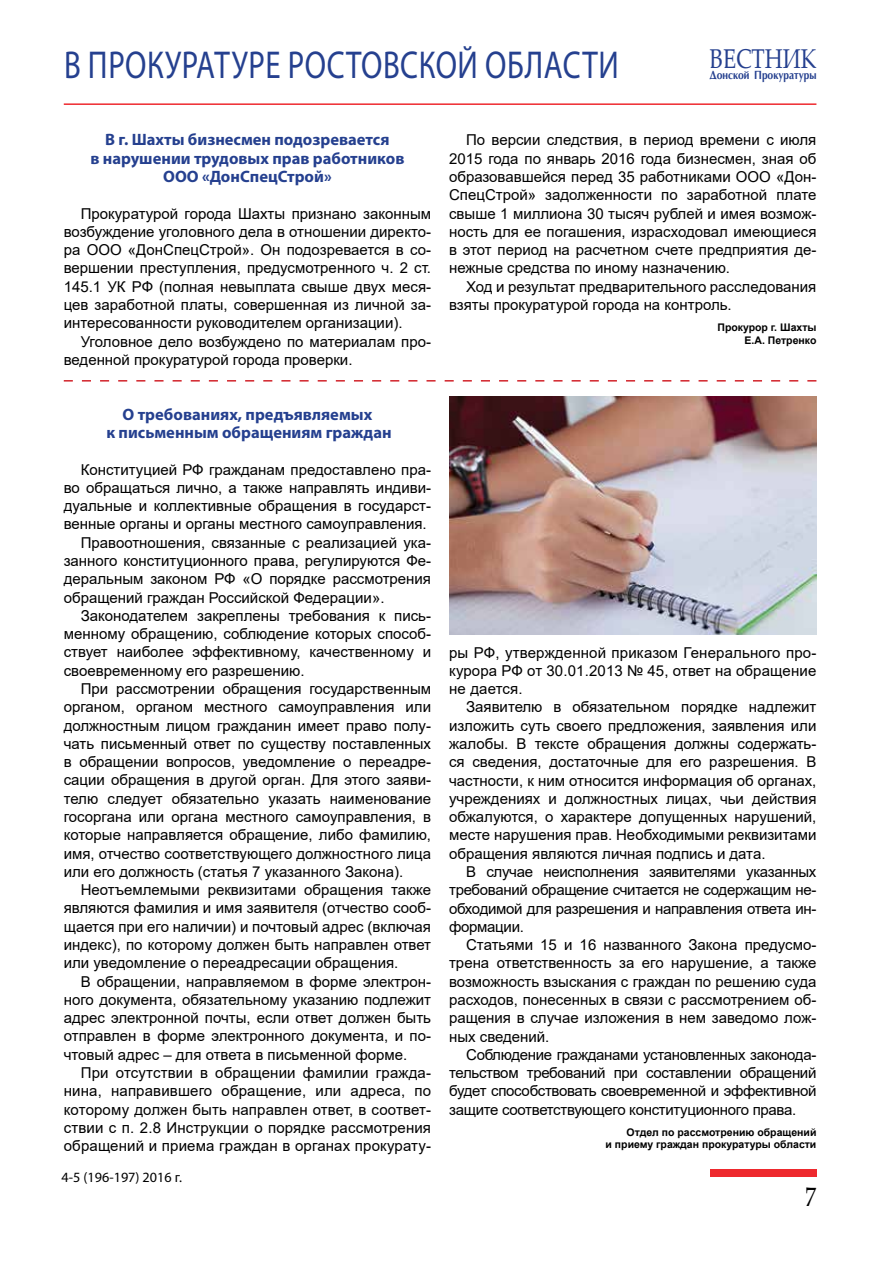
<style>
.page{position:relative;width:893px;height:1263px;background:#fff}
.page>*{position:absolute;margin:0;border:0;box-sizing:border-box;transform-origin:0 0}
.t1{font:39px "Myriad Pro";letter-spacing:.02em;color:#25408f;scale:.79 1}
.t2{font:27.15px "Palatino Linotype";color:#25408f;scale:.79 1}
.t3{font:27px "Palatino Linotype";color:#000;scale:.8 1}
.t4{font:700 16.5px/18.3px "Myriad Pro";color:#25408f;text-align:center}
.t5{font:15px/18.3px "Arial";color:#000;text-align:justify}
.t6{font:14.1px "Myriad Pro";color:#000}
.t7{font:700 12.15px "AG Opus";color:#25408f;scale:.83 1}
.t8{font:700 10.5px/12.6px "Arial";color:#000;text-align:right}
</style>
<div class="page">
<div style="left:710px;top:1169px;width:106px;height:8px;background:#ee292e"></div>
<hr style="left:64px;top:103px;width:752px;height:2px;background:#ee292e">
<img style="left:449px;top:396px;width:367px;height:238px">
<svg style="left:64px;top:380px;width:752px;height:2px"></svg>
<h1 class="t1" style="left:64px;top:41px;width:704px">В ПРОКУРАТУРЕ РОСТОВСКОЙ ОБЛАСТИ</h1>
<h2 class="t2" style="left:710px;top:40px;width:136px">ВЕСТНИК</h2>
<p class="t7" style="left:710px;top:69px;width:130px">Донской Прокуратуры</p>
<p class="t4" style="left:90px;top:130px;width:316px">В г. Шахты бизнесмен подозревается<br>в нарушении трудовых прав работников<br>ООО «ДонСпецСтрой»</p>
<p class="t5" style="left:64px;top:204px;width:369px;text-indent:17px">Прокуратурой города Шахты признано законным возбуждение уголовного дела в отношении директо&shy;ра ООО «ДонСпецСтрой». Он подозревается в со&shy;вершении преступления, предусмотренного ч. 2 ст.<br>145.1 УК РФ (полная невыплата свыше двух меся&shy;цев заработной платы, совершенная из личной за&shy;интересованности руководителем организации).</p>
<p class="t5" style="left:64px;top:332px;width:369px;text-indent:17px">Уголовное дело возбуждено по материалам про&shy;веденной прокуратурой города проверки.</p>
<p class="t4" style="left:106px;top:404px;width:287px">О требованиях, предъявляемых<br>к письменным обращениям граждан</p>
<p class="t5" style="left:81px;top:460px;width:352px">Конституцией РФ гражданам предоставлено пра-</p>
<p class="t5" style="left:64px;top:478px;width:369px">во обращаться лично, а также направлять индиви-</p>
<p class="t5" style="left:64px;top:497px;width:369px">дуальные и коллективные обращения в государст-</p>
<p class="t5" style="left:64px;top:515px;width:364px">венные органы и органы местного самоуправления.</p>
<p class="t5" style="left:81px;top:533px;width:352px">Правоотношения, связанные с реализацией ука-</p>
<p class="t5" style="left:64px;top:551px;width:369px">занного конституционного права, регулируются Фе-</p>
<p class="t5" style="left:64px;top:570px;width:369px">деральным законом РФ «О порядке рассмотрения</p>
<p class="t5" style="left:64px;top:588px;width:322px">обращений граждан Российской Федерации».</p>
<p class="t5" style="left:81px;top:606px;width:352px">Законодателем закреплены требования к пись-</p>
<p class="t5" style="left:64px;top:625px;width:369px">менному обращению, соблюдение которых способ-</p>
<p class="t5" style="left:64px;top:643px;width:369px">ствует наиболее эффективному, качественному и</p>
<p class="t5" style="left:64px;top:661px;width:242px">своевременному его разрешению.</p>
<p class="t5" style="left:81px;top:679px;width:352px">При рассмотрении обращения государственным</p>
<p class="t5" style="left:64px;top:698px;width:369px">органом, органом местного самоуправления или</p>
<p class="t5" style="left:64px;top:716px;width:369px">должностным лицом гражданин имеет право полу-</p>
<p class="t5" style="left:64px;top:734px;width:369px">чать письменный ответ по существу поставленных</p>
<p class="t5" style="left:64px;top:753px;width:369px">в обращении вопросов, уведомление о переадре-</p>
<p class="t5" style="left:64px;top:771px;width:369px">сации обращения в другой орган. Для этого заяви-</p>
<p class="t5" style="left:64px;top:789px;width:369px">телю следует обязательно указать наименование</p>
<p class="t5" style="left:64px;top:807px;width:369px">госоргана или органа местного самоуправления, в</p>
<p class="t5" style="left:64px;top:826px;width:369px">которые направляется обращение, либо фамилию,</p>
<p class="t5" style="left:64px;top:844px;width:369px">имя, отчество соответствующего должностного лица</p>
<p class="t5" style="left:64px;top:862px;width:341px">или его должность (статья 7 указанного Закона).</p>
<p class="t5" style="left:81px;top:881px;width:352px">Неотъемлемыми реквизитами обращения также</p>
<p class="t5" style="left:64px;top:899px;width:369px">являются фамилия и имя заявителя (отчество сооб-</p>
<p class="t5" style="left:64px;top:917px;width:369px">щается при его наличии) и почтовый адрес (включая</p>
<p class="t5" style="left:64px;top:935px;width:369px">индекс), по которому должен быть направлен ответ</p>
<p class="t5" style="left:64px;top:954px;width:336px">или уведомление о переадресации обращения.</p>
<p class="t5" style="left:81px;top:972px;width:352px">В обращении, направляемом в форме электрон-</p>
<p class="t5" style="left:64px;top:990px;width:369px">ного документа, обязательному указанию подлежит</p>
<p class="t5" style="left:64px;top:1009px;width:369px">адрес электронной почты, если ответ должен быть</p>
<p class="t5" style="left:64px;top:1027px;width:369px">отправлен в форме электронного документа, и по-</p>
<p class="t5" style="left:64px;top:1045px;width:345px">чтовый адрес – для ответа в письменной форме.</p>
<p class="t5" style="left:81px;top:1063px;width:352px">При отсутствии в обращении фамилии гражда-</p>
<p class="t5" style="left:64px;top:1082px;width:369px">нина, направившего обращение, или адреса, по</p>
<p class="t5" style="left:64px;top:1100px;width:369px">которому должен быть направлен ответ, в соответ-</p>
<p class="t5" style="left:64px;top:1118px;width:369px">ствии с п. 2.8 Инструкции о порядке рассмотрения</p>
<p class="t5" style="left:64px;top:1137px;width:369px">обращений и приема граждан в органах прокурату-</p>
<p class="t6" style="left:62px;top:1169px;width:122px">4-5 (196-197) 2016 г.</p>
<p class="t5" style="left:449px;top:131px;width:369px;text-indent:17px">По версии следствия, в период времени с июля 2015 года по январь 2016 года бизнесмен, зная об образовавшейся перед 35 работниками ООО «Дон-СпецСтрой» задолженности по заработной плате свыше 1 миллиона 30 тысяч рублей и имея возмож&shy;ность для ее погашения, израсходовал имеющиеся в этот период на расчетном счете предприятия де&shy;нежные средства по иному назначению.</p>
<p class="t5" style="left:449px;top:277px;width:369px;text-indent:17px">Ход и результат предварительного расследования взяты прокуратурой города на контроль.</p>
<p class="t8" style="left:717px;top:321px;width:100px">Прокурор г. Шахты<br>Е.А. Петренко</p>
<p class="t5" style="left:449px;top:643px;width:369px">ры РФ, утвержденной приказом Генерального про&shy;курора РФ от 30.01.2013 № 45, ответ на обращение не дается.</p>
<p class="t5" style="left:449px;top:698px;width:369px;text-indent:17px">Заявителю в обязательном порядке надлежит изложить суть своего предложения, заявления или жалобы. В тексте обращения должны содержать&shy;ся сведения, достаточные для его разрешения. В частности, к ним относится информация об органах, учреждениях и должностных лицах, чьи действия обжалуются, о характере допущенных нарушений, месте нарушения прав. Необходимыми реквизитами обращения являются личная подпись и дата.</p>
<p class="t5" style="left:449px;top:862px;width:369px;text-indent:17px">В случае неисполнения заявителями указанных требований обращение считается не содержащим не&shy;обходимой для разрешения и направления ответа ин&shy;формации.</p>
<p class="t5" style="left:449px;top:935px;width:369px;text-indent:17px">Статьями 15 и 16 названного Закона предусмо&shy;трена ответственность за его нарушение, а также возможность взыскания с граждан по решению суда расходов, понесенных в связи с рассмотрением об&shy;ращения в случае изложения в нем заведомо лож&shy;ных сведений.</p>
<p class="t5" style="left:449px;top:1045px;width:369px;text-indent:17px">Соблюдение гражданами установленных законода&shy;тельством требований при составлении обращений будет способствовать своевременной и эффективной защите соответствующего конституционного права.</p>
<p class="t8" style="left:606px;top:1126px;width:212px">Отдел по рассмотрению обращений<br>и приему граждан прокуратуры области</p>
<h3 class="t3" style="left:806px;top:1178px;width:15px">7</h3>
</div>
